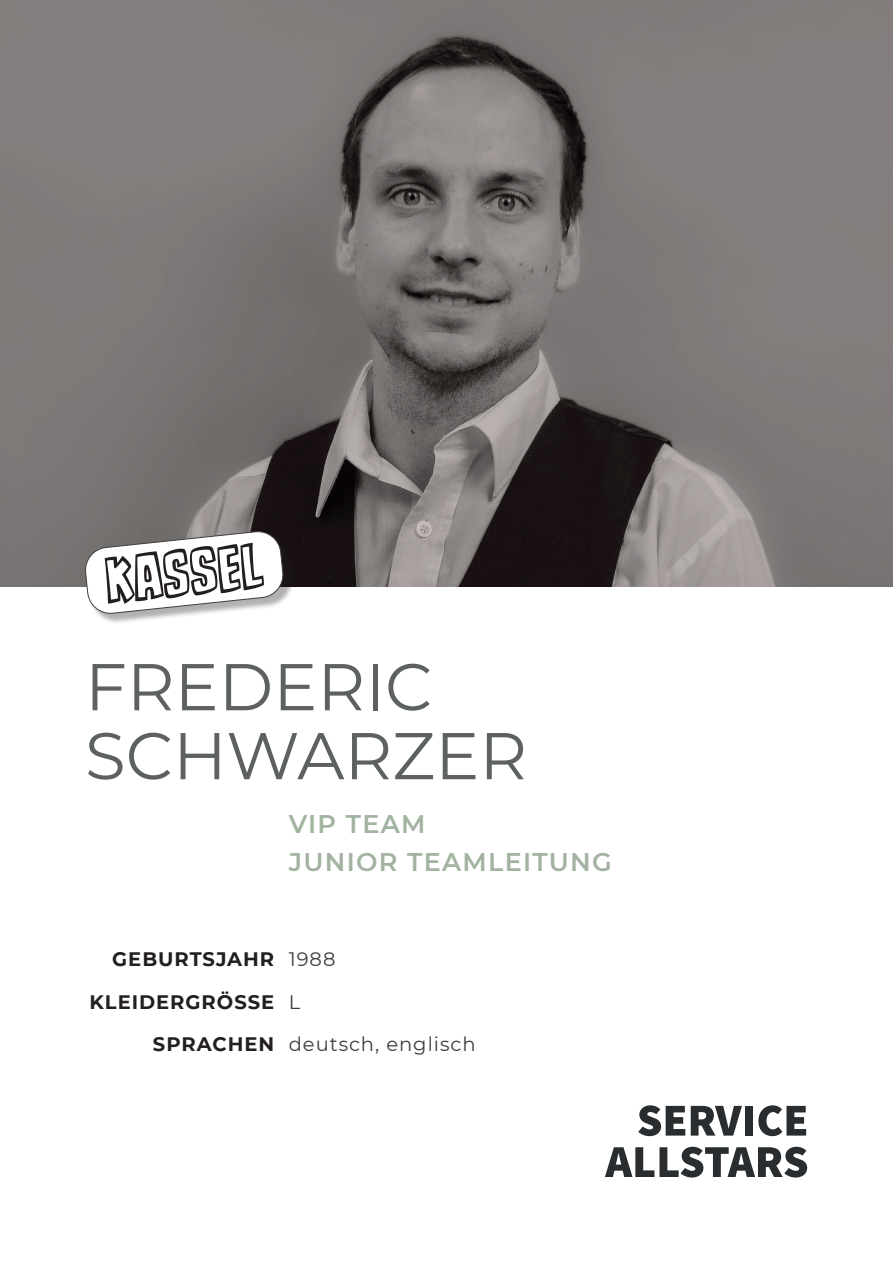
<style>
.page{position:relative;width:893px;height:1263px;background:#fff}
.page>*{position:absolute;margin:0;border:0;box-sizing:border-box;transform-origin:0 0}
.t1{font:67.35px "CC Dynamic Duo Open Variable";color:#231f20}
.t2{font:66px/69px "Montserrat";color:#5d6161}
.t3{font:600 25.5px/38.2px "Montserrat";letter-spacing:.05em;color:#a2b3a0}
.t4{font:700 19.5px/42.5px "Montserrat";letter-spacing:.05em;color:#231f20;text-align:right}
.t5{font:19.5px/42.5px "Montserrat";letter-spacing:.05em;color:#3e3e3f}
</style>
<div class="page">
<img style="left:0;top:0;width:893px;height:587px">
<svg style="left:638px;top:1105px;width:47px;height:31px"></svg>
<svg style="left:691px;top:1106px;width:51px;height:29px"></svg>
<div style="left:745px;top:1106px;width:8px;height:29px;background:#292d2f"></div>
<svg style="left:758px;top:1105px;width:48px;height:31px"></svg>
<svg style="left:605px;top:1147px;width:202px;height:30px"></svg>
<div style="left:87px;top:533px;width:207px;height:92px;background:#231f20;opacity:.35"></div>
<svg style="left:84px;top:530px;width:200px;height:84px"></svg>
<h1 class="t1" style="left:101px;top:539px;width:160px;rotate:-6deg">KASSEL</h1>
<h2 class="t2" style="left:85px;top:650px;width:444px">FREDERIC<br>SCHWARZER</h2>
<h3 class="t3" style="left:289px;top:803px;width:325px">VIP TEAM<br>JUNIOR TEAMLEITUNG</h3>
<p class="t4" style="left:90px;top:937px;width:186px">GEBURTSJAHR<br>KLEIDERGRÖSSE<br>SPRACHEN</p>
<p class="t5" style="left:289px;top:937px;width:188px">1988<br>L<br>deutsch, englisch</p>
</div>
